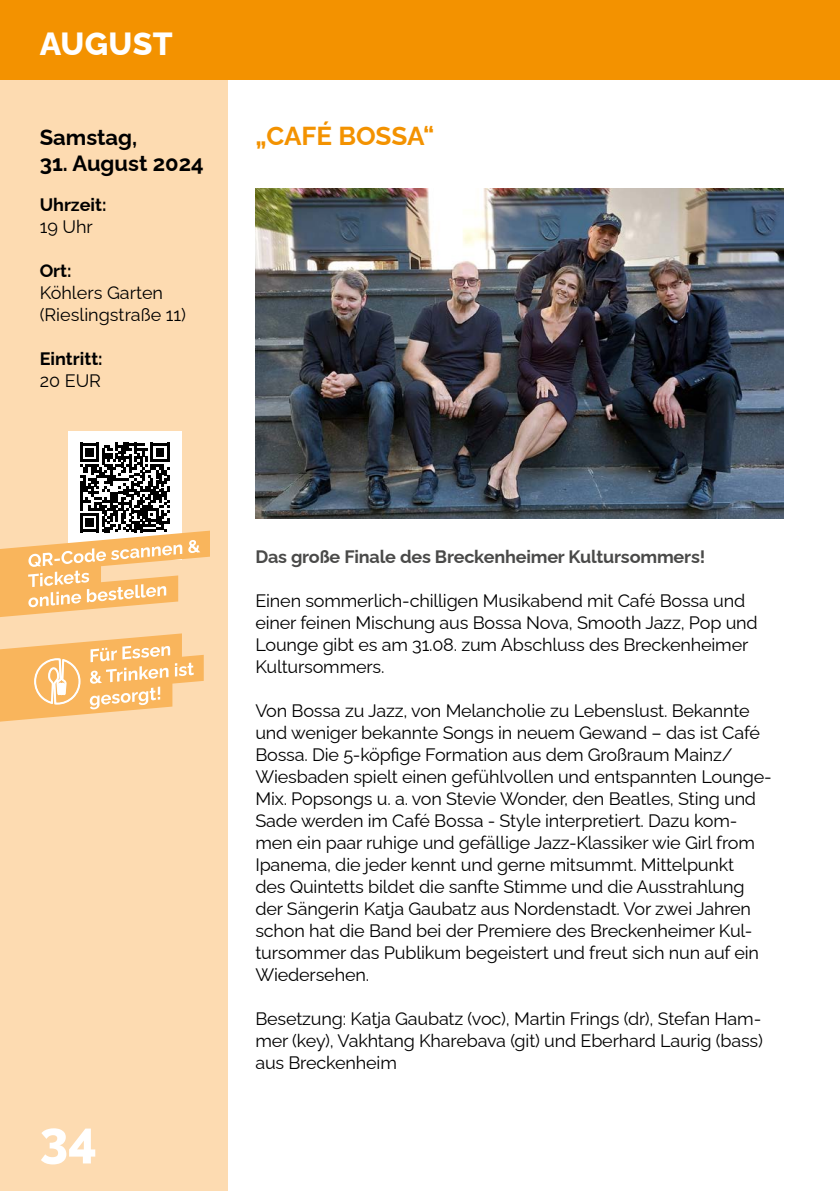
<style>
.page{position:relative;width:840px;height:1191px;background:#fff}
.page>*{position:absolute;margin:0;border:0;box-sizing:border-box;transform-origin:0 0}
.t1{font:800 50px "Raleway";color:#fff}
.t2{font:800 32px "Raleway";letter-spacing:.01em;color:#fff}
.t3{font:700 26px "Raleway";color:#f39200}
.t4{font:700 22px "Raleway";color:#000}
.t5{font:18px/22px "Raleway";letter-spacing:-.01em;color:#000}
.t6{font:700 18px "Raleway";letter-spacing:-.01em;color:#4a4a49}
.t7{font:700 18px "Raleway";color:#000}
</style>
<div class="page">
<div style="left:0;top:31px;width:227px;height:1160px;background:#fddbb1"></div>
<div style="left:0;top:0;width:839px;height:79px;background:#f39200"></div>
<img style="left:255px;top:189px;width:527px;height:330px">
<div style="left:68px;top:431px;width:113px;height:129px;background:#fff"></div>
<svg style="left:0;top:443px;width:210px;height:174px"></svg>
<svg style="left:0;top:633px;width:204px;height:88px"></svg>
<h2 class="t2" style="left:40px;top:18px;width:134px">AUGUST</h2>
<p class="t4" style="left:40px;top:119px;width:99px">Samstag,</p>
<p class="t4" style="left:40px;top:146px;width:165px">31. August 2024</p>
<p class="t7" style="left:40px;top:190px;width:68px">Uhrzeit:</p>
<p class="t5" style="left:40px;top:213px;width:55px">19 Uhr</p>
<p class="t7" style="left:40px;top:256px;width:33px">Ort:</p>
<p class="t5" style="left:40px;top:279px;width:148px">Köhlers Garten (Rieslingstraße 11)</p>
<p class="t7" style="left:40px;top:344px;width:64px">Eintritt:</p>
<p class="t5" style="left:40px;top:367px;width:63px">20 EUR</p>
<h3 class="t3" style="left:255px;top:115px;width:180px">„CAFÉ BOSSA“</h3>
<h1 class="t1" style="left:40px;top:1099px;width:59px">34</h1>
<p class="t6" style="left:255px;top:542px;width:451px">Das große Finale des Breckenheimer Kultursommers!</p>
<p class="t5" style="left:255px;top:587px;width:503px">Einen sommerlich-chilligen Musikabend mit Café Bossa und einer feinen Mischung aus Bossa Nova, Smooth Jazz, Pop und Lounge gibt es am 31.08. zum Abschluss des Breckenheimer Kultursommers.</p>
<p class="t5" style="left:255px;top:697px;width:517px">Von Bossa zu Jazz, von Melancholie zu Lebenslust. Bekannte und weniger bekannte Songs in neuem Gewand – das ist Café Bossa. Die 5-köpfige Formation aus dem Großraum Mainz/ Wiesbaden spielt einen gefühlvollen und entspannten Lounge-Mix. Popsongs u. a. von Stevie Wonder, den Beatles, Sting und Sade werden im Café Bossa - Style interpretiert. Dazu kom&shy;men ein paar ruhige und gefällige Jazz-Klassiker wie Girl from Ipanema, die jeder kennt und gerne mitsummt. Mittelpunkt<br>des Quintetts bildet die sanfte Stimme und die Ausstrahlung der Sängerin Katja Gaubatz aus Nordenstadt. Vor zwei Jahren schon hat die Band bei der Premiere des Breckenheimer Kul&shy;tursommer das Publikum begeistert und freut sich nun auf ein Wiedersehen.</p>
<p class="t5" style="left:255px;top:1005px;width:509px;text-align:justify">Besetzung: Katja Gaubatz (voc), Martin Frings (dr), Stefan Ham&shy;mer (key), Vakhtang Kharebava (git) und Eberhard Laurig (bass) aus Breckenheim</p>
</div>
